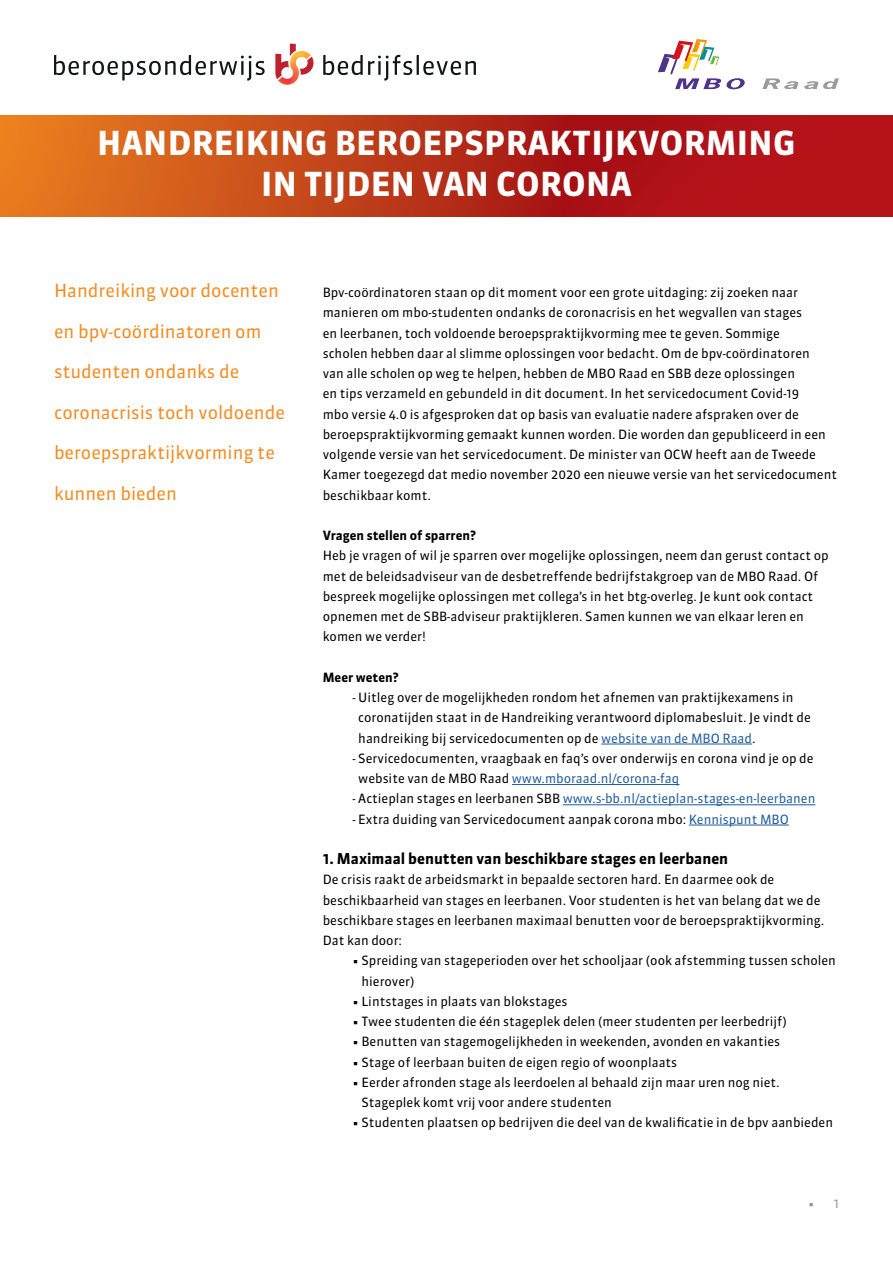
<style>
.page{position:relative;width:893px;height:1263px;background:#fff}
.page>*{position:absolute;margin:0;border:0;box-sizing:border-box;transform-origin:0 0}
.t1{font:700 33px/40.5px "Sanuk OT";letter-spacing:.01em;color:#fff;text-align:center}
.t2{font:18px "Sanuk OT";color:#f68b1f}
.t3{font:700 15px "Sanuk OT";color:#000}
.t4{font:12.75px/20.2px "Sanuk OT";color:#000}
.t5{font:12.75px "Sanuk OT";color:#215e9e}
.t6{font:700 12.75px "Sanuk OT";color:#000}
.t7{font:12.75px "Sanuk OT";color:#939598}
.s1{color:#215e9e}
.s2{color:#000}
</style>
<div class="page">
<svg style="left:54px;top:55px;width:211px;height:26px"></svg>
<svg style="left:323px;top:55px;width:89px;height:26px"></svg>
<hr style="left:417px;top:55px;width:2px;height:20px;background:#121617">
<svg style="left:423px;top:61px;width:53px;height:14px"></svg>
<svg style="left:275px;top:44px;width:39px;height:41px"></svg>
<img style="left:0;top:116px;width:893px;height:100px">
<hr style="left:601px;top:743px;width:151px;height:1px;background:#215e9e">
<hr style="left:512px;top:784px;width:167px;height:1px;background:#215e9e">
<hr style="left:563px;top:804px;width:252px;height:1px;background:#215e9e">
<hr style="left:689px;top:824px;width:100px;height:1px;background:#215e9e">
<svg style="left:658px;top:39px;width:87px;height:50px"></svg>
<svg style="left:762px;top:78px;width:77px;height:11px"></svg>
<h1 class="t1" style="left:97px;top:123px;width:700px">HANDREIKING BEROEPSPRAKTIJKVORMING<br>IN TIJDEN VAN CORONA</h1>
<h2 class="t2" style="left:54px;top:279px;width:226px">Handreiking voor docenten</h2>
<h2 class="t2" style="left:54px;top:320px;width:209px">en bpv-coördinatoren om</h2>
<h2 class="t2" style="left:54px;top:360px;width:187px">studenten ondanks de</h2>
<h2 class="t2" style="left:54px;top:401px;width:233px">coronacrisis toch voldoende</h2>
<h2 class="t2" style="left:54px;top:441px;width:222px">beroepspraktijkvorming te</h2>
<h2 class="t2" style="left:54px;top:482px;width:124px">kunnen bieden</h2>
<p class="t4" style="left:323px;top:282px;width:516px">Bpv-coördinatoren staan op dit moment voor een grote uitdaging: zij zoeken naar manieren om mbo-studenten ondanks de coronacrisis en het wegvallen van stages<br>en leerbanen, toch voldoende beroepspraktijkvorming mee te geven. Sommige<br>scholen hebben daar al slimme oplossingen voor bedacht. Om de bpv-coördinatoren<br>van alle scholen op weg te helpen, hebben de MBO Raad en SBB deze oplossingen<br>en tips verzameld en gebundeld in dit document. In het servicedocument Covid-19<br>mbo versie 4.0 is afgesproken dat op basis van evaluatie nadere afspraken over de beroepspraktijkvorming gemaakt kunnen worden. Die worden dan gepubliceerd in een volgende versie van het servicedocument. De minister van OCW heeft aan de Tweede Kamer toegezegd dat medio november 2020 een nieuwe versie van het servicedocument beschikbaar komt.</p>
<p class="t6" style="left:323px;top:527px;width:155px">Vragen stellen of sparren?</p>
<p class="t4" style="left:323px;top:546px;width:507px">Heb je vragen of wil je sparren over mogelijke oplossingen, neem dan gerust contact op met de beleidsadviseur van de desbetreffende bedrijfstakgroep van de MBO Raad. Of bespreek mogelijke oplossingen met collega’s in het btg-overleg. Je kunt ook contact opnemen met de SBB-adviseur praktijkleren. Samen kunnen we van elkaar leren en komen we verder!</p>
<p class="t6" style="left:323px;top:669px;width:77px">Meer weten?</p>
<p class="t4" style="left:358px;top:687px;width:454px;text-indent:-6px">- Uitleg over de mogelijkheden rondom het afnemen van praktijkexamens in coronatijden staat in de Handreiking verantwoord diplomabesluit. Je vindt de handreiking bij servicedocumenten op de <span class="s1">website van de MBO Raad</span>.</p>
<p class="t4" style="left:358px;top:748px;width:457px;text-indent:-6px">- Servicedocumenten, vraagbaak en faq’s over onderwijs en corona vind je op de website van de MBO Raad <span class="s1">www.mboraad.nl/corona-faq</span></p>
<p class="t5" style="left:352px;top:791px;width:464px"><span class="s2">- Actieplan stages en leerbanen SBB</span> www.s-bb.nl/actieplan-stages-en-leerbanen</p>
<p class="t4" style="left:352px;top:809px;width:438px">- Extra duiding van Servicedocument aanpak corona mbo: <span class="s1">Kennispunt MBO</span></p>
<p class="t3" style="left:323px;top:849px;width:407px">1. Maximaal benutten van beschikbare stages en leerbanen</p>
<p class="t4" style="left:323px;top:870px;width:503px">De crisis raakt de arbeidsmarkt in bepaalde sectoren hard. En daarmee ook de beschikbaarheid van stages en leerbanen. Voor studenten is het van belang dat we de beschikbare stages en leerbanen maximaal benutten voor de beroepspraktijkvorming.<br>Dat kan door:</p>
<p class="t4" style="left:361px;top:951px;width:476px;text-indent:-9px">• Spreiding van stageperioden over het schooljaar (ook afstemming tussen scholen hierover)</p>
<p class="t4" style="left:352px;top:991px;width:216px">• Lintstages in plaats van blokstages</p>
<p class="t4" style="left:352px;top:1011px;width:436px">• Twee studenten die één stageplek delen (meer studenten per leerbedrijf)</p>
<p class="t4" style="left:352px;top:1032px;width:429px">• Benutten van stagemogelijkheden in weekenden, avonden en vakanties</p>
<p class="t4" style="left:352px;top:1052px;width:326px">• Stage of leerbaan buiten de eigen regio of woonplaats</p>
<p class="t4" style="left:361px;top:1072px;width:420px;text-indent:-9px">• Eerder afronden stage als leerdoelen al behaald zijn maar uren nog niet.<br>Stageplek komt vrij voor andere studenten</p>
<p class="t4" style="left:352px;top:1113px;width:482px">• Studenten plaatsen op bedrijven die deel van de kwalificatie in de bpv aanbieden</p>
<p class="t7" style="left:808px;top:1196px;width:32px">• 1</p>
</div>
